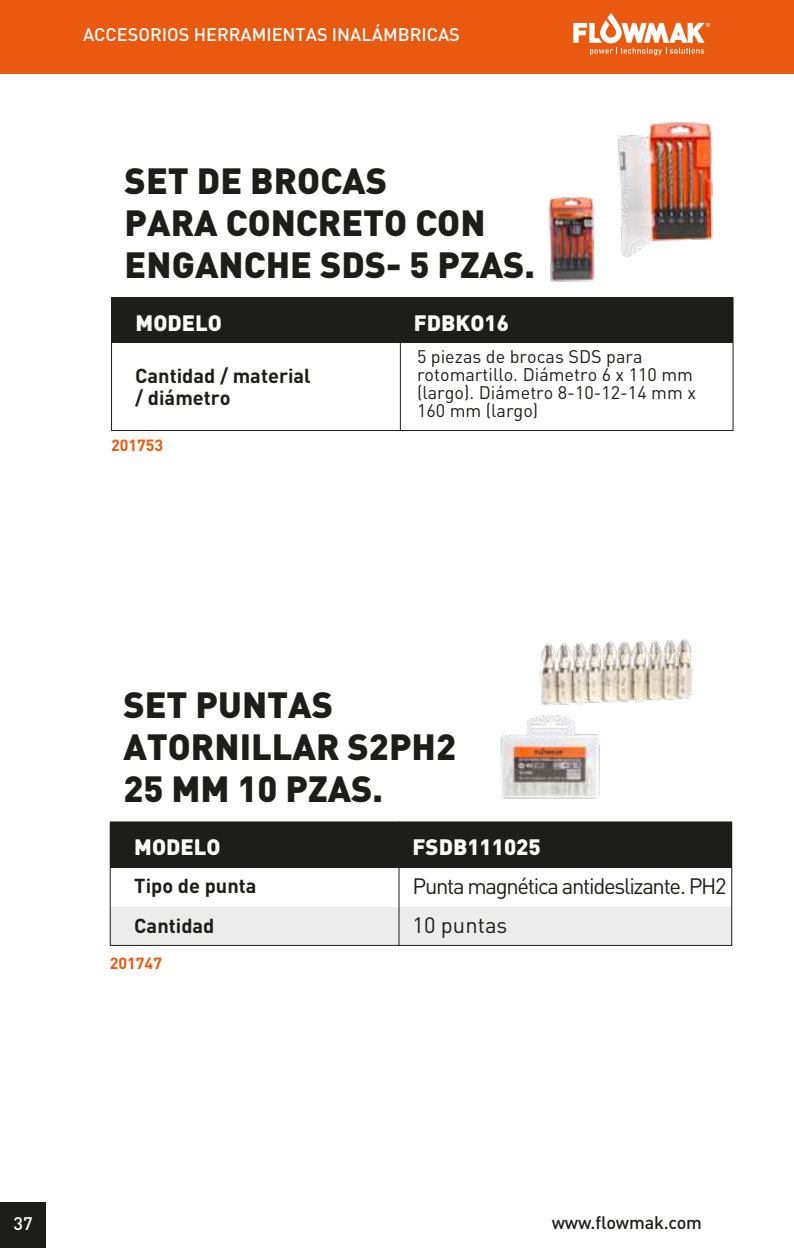
<style>
.page{position:relative;width:794px;height:1248px;background:#fff}
.page>*{position:absolute;margin:0;border:0;box-sizing:border-box;transform-origin:0 0}
.t1{font:900 36px/42px "DIN Pro";color:#1d1d1b}
.t2{font:22px "DIN Pro";letter-spacing:-.06em;color:#1d1d1b}
.t3{font:900 22px "DIN Pro";color:#fff}
.t4{font:22px "DIN Pro";color:#1d1d1b}
.t5{font:700 20px/22px "DIN Pro";color:#1d1d1b}
.t6{font:18px/18px "DIN Pro";color:#1d1d1b}
.t7{font:500 18px "DIN Pro";color:#fff}
.t8{font:500 18px "DIN Pro";letter-spacing:-.01em;color:#1d1d1b}
.t9{font:700 16px "DIN Pro";color:#e95910}
</style>
<div class="page">
<div style="left:0;top:0;width:794px;height:74px;background:#e95910"></div>
<svg style="left:573px;top:13px;width:137px;height:42px"></svg>
<div style="left:0;top:1202px;width:45px;height:45px;background:#1d1d1b"></div>
<div style="left:112px;top:297px;width:621px;height:45px;background:#1d1d1b"></div>
<div style="left:111px;top:297px;width:622px;height:134px;border:1px solid #1d1d1b"></div>
<hr style="left:400px;top:334px;width:1px;height:96px;background:#1d1d1b">
<img style="left:548px;top:122px;width:165px;height:160px">
<div style="left:110px;top:821px;width:622px;height:46px;background:#1d1d1b"></div>
<div style="left:110px;top:907px;width:621px;height:39px;background:#ececec"></div>
<hr style="left:398px;top:821px;width:1px;height:124px;background:#1d1d1b">
<div style="left:110px;top:821px;width:622px;height:124px;border:1px solid #1d1d1b"></div>
<img style="left:500px;top:639px;width:194px;height:160px">
<p class="t7" style="left:83px;top:22px;width:378px">ACCESORIOS HERRAMIENTAS INALÁMBRICAS</p>
<h1 class="t1" style="left:125px;top:159px;width:412px">SET DE BROCAS<br>PARA CONCRETO CON<br>ENGANCHE SDS- 5 PZAS.</h1>
<p class="t3" style="left:136px;top:308px;width:88px">MODELO</p>
<p class="t3" style="left:414px;top:308px;width:97px">FDBKO16</p>
<p class="t5" style="left:135px;top:363px;width:177px">Cantidad / material / diámetro</p>
<p class="t9" style="left:111px;top:434px;width:54px">201753</p>
<p class="t6" style="left:417px;top:346px;width:280px">5 piezas de brocas SDS para rotomartillo. Diámetro 6 x 110 mm (largo). Diámetro 8-10-12-14 mm x<br>160 mm (largo)</p>
<h1 class="t1" style="left:123px;top:682px;width:334px">SET PUNTAS<br>ATORNILLAR S2PH2<br>25 MM 10 PZAS.</h1>
<p class="t3" style="left:134px;top:832px;width:88px">MODELO</p>
<p class="t3" style="left:412px;top:832px;width:130px">FSDB111025</p>
<p class="t5" style="left:134px;top:874px;width:124px">Tipo de punta</p>
<p class="t2" style="left:412px;top:871px;width:316px">Punta magnética antideslizante. PH2</p>
<p class="t5" style="left:134px;top:913px;width:82px">Cantidad</p>
<p class="t9" style="left:110px;top:952px;width:54px">201747</p>
<p class="t4" style="left:412px;top:910px;width:96px">10 puntas</p>
<p class="t7" style="left:14px;top:1210px;width:21px">37</p>
<p class="t8" style="left:552px;top:1209px;width:152px">www.flowmak.com</p>
</div>
